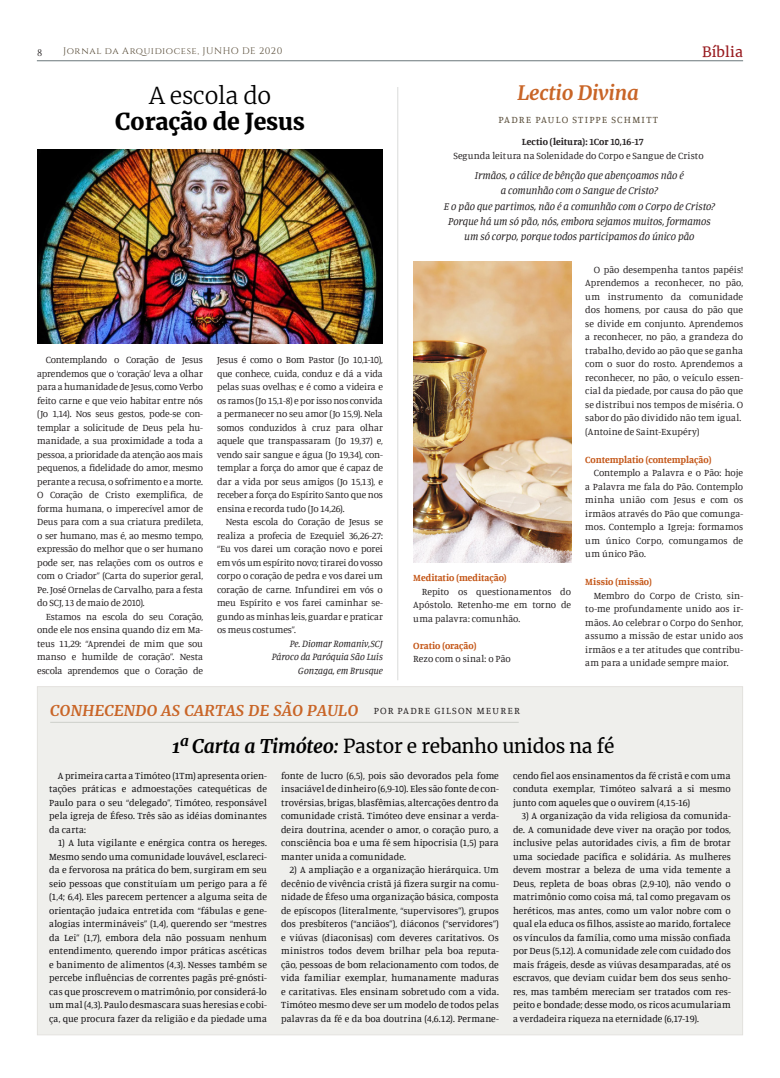
<style>
.page{position:relative;width:780px;height:1078px;background:#fff}
.page>*{position:absolute;margin:0;border:0;box-sizing:border-box;transform-origin:0 0}
.Título_1{font:900 23px "Merriweather";letter-spacing:-.01em;color:#000}
.Título_1-2{font:300 23px "Merriweather";letter-spacing:-.01em;color:#000}
.Retalhos_título{font:italic 700 20px "Merriweather";letter-spacing:-.01em;color:#c96527}
.Título_2{font:19px "Merriweather";letter-spacing:-.01em;color:#000}
.Retalhos_título-2{font:italic 700 15px "Merriweather";letter-spacing:.025em;color:#c96527}
.Seção_página{font:14px "Merriweather";letter-spacing:.015em;color:#981a1e}
.t1{font:italic 11px/15px "Manuale";letter-spacing:-.005em;color:#231f20;text-align:center}
.t2{font:10px/13.5px "Manuale";letter-spacing:.01em;color:#0b090c;text-align:justify}
.Lead_-_AUTOR{font:10px/13.5px "Manuale";color:#231f20;text-align:justify}
.t3{font:700 10px "Manuale";letter-spacing:-.005em;color:#c45617}
.t4{font:italic 10px/13.5px "Manuale";letter-spacing:-.005em;color:#231f20;text-align:right}
.Lead_-_AUTOR-2{font:10px "Manuale";letter-spacing:.12em;color:#564a36}
.Lead_-_AUTOR-3{font:10px "Manuale";letter-spacing:.12em;color:#231f20}
.t5{font:9.5px "Cinzel";letter-spacing:.05em;color:#564a36}
.t6{font:9.5px "Cinzel";color:#231f20}
.s1{font-weight:700}
.s2{font-weight:700;font-style:italic}
</style>
<div class="page">
<hr style="left:37px;top:60px;width:706px;height:1px;background:#061b21">
<div style="left:37px;top:686px;width:706px;height:349px;background:#efefec"></div>
<hr style="left:397px;top:87px;width:1px;height:593px;background:#3c483b">
<hr style="left:50px;top:721px;width:468px;height:1px;background:#3c483b">
<img style="left:37px;top:149px;width:346px;height:194px">
<img style="left:413px;top:262px;width:158px;height:300px">
<p class="t6" style="left:37px;top:47px;width:7px">8</p>
<p class="t5" style="left:63px;top:46px;width:221px">Jornal da Arquidiocese, JUNHO DE 2020</p>
<p class="Seção_página" style="left:702px;top:43px;width:43px">Bíblia</p>
<p class="Título_1-2" style="left:149px;top:79px;width:123px">A escola do</p>
<p class="Título_1" style="left:115px;top:106px;width:191px">Coração de Jesus</p>
<p class="Lead_-_AUTOR" style="left:37px;top:352px;width:167px;text-indent:9px">Contemplando o Coração de Jesus aprendemos que o ‘coração’ leva a olhar para a humanidade de Jesus, como Verbo feito carne e que veio habitar entre nós (Jo 1,14). Nos seus gestos, pode-se con&shy;templar a solicitude de Deus pela hu&shy;manidade, a sua proximidade a toda a pessoa, a prioridade da atenção aos mais pequenos, a fidelidade do amor, mesmo perante a recusa, o sofrimento e a morte.<br>O Coração de Cristo exemplifica, de forma humana, o imperecível amor de Deus para com a sua criatura predileta, o ser humano, mas é, ao mesmo tempo, expressão do melhor que o ser humano pode ser, nas relações com os outros e com o Criador” (Carta do superior geral, Pe. José Ornelas de Carvalho, para a festa do SCJ, 13 de maio de 2010).</p>
<p class="Lead_-_AUTOR" style="left:37px;top:609px;width:167px;text-indent:9px">Estamos na escola do seu Coração, onde ele nos ensina quando diz em Ma&shy;teus 11,29: “Aprendei de mim que sou manso e humilde de coração”. Nesta escola aprendemos que o Coração de</p>
<p class="Lead_-_AUTOR" style="left:217px;top:352px;width:167px">Jesus é como o Bom Pastor (Jo 10,1-10), que conhece, cuida, conduz e dá a vida pelas suas ovelhas; e é como a videira e os ramos (Jo 15,1-8) e por isso nos convida a permanecer no seu amor (Jo 15,9). Nela somos conduzidos à cruz para olhar aquele que transpassaram (Jo 19,37) e, vendo sair sangue e água (Jo 19,34), con&shy;templar a força do amor que é capaz de dar a vida por seus amigos (Jo 15,13), e receber a força do Espírito Santo que nos ensina e recorda tudo (Jo 14,26).</p>
<p class="Lead_-_AUTOR" style="left:217px;top:514px;width:167px;text-indent:9px">Nesta escola do Coração de Jesus se realiza a profecia de Ezequiel 36,26-27: “Eu vos darei um coração novo e porei em vós um espírito novo; tirarei do vosso corpo o coração de pedra e vos darei um coração de carne. Infundirei em vós o meu Espírito e vos farei caminhar se&shy;gundo as minhas leis, guardar e praticar os meus costumes”.</p>
<p class="t4" style="left:290px;top:636px;width:95px">Pe. Diomar Romaniv,SCJ</p>
<p class="t4" style="left:272px;top:649px;width:113px">Pároco da Paróquia São Luís<br>Gonzaga, em Brusque</p>
<p class="Retalhos_título" style="left:517px;top:79px;width:123px">Lectio Divina</p>
<p class="Lead_-_AUTOR-2" style="left:498px;top:113px;width:161px">PADRE PAULO STIPPE SCHMITT</p>
<p class="Lead_-_AUTOR" style="left:453px;top:135px;width:252px;text-indent:68px"><span class="s1">Lectio (leitura): 1Cor 10,16-17<br></span>Segunda leitura na Solenidade do Corpo e Sangue de Cristo</p>
<p class="t1" style="left:475px;top:168px;width:210px">Irmãos, o cálice de bênção que abençoamos não é a comunhão com o Sangue de Cristo?</p>
<p class="t1" style="left:443px;top:198px;width:273px">E o pão que partimos, não é a comunhão com o Corpo de Cristo?</p>
<p class="t1" style="left:448px;top:213px;width:264px">Porque há um só pão, nós, embora sejamos muitos, formamos um só corpo, porque todos participamos do único pão</p>
<p class="t3" style="left:413px;top:571px;width:95px">Meditatio (meditação)</p>
<p class="Lead_-_AUTOR" style="left:413px;top:584px;width:159px;text-indent:9px">Repito os questionamentos do Apóstolo. Retenho-me em torno de uma palavra: comunhão.</p>
<p class="t3" style="left:413px;top:638px;width:65px">Oratio (oração)</p>
<p class="Lead_-_AUTOR" style="left:413px;top:651px;width:99px">Rezo com o sinal: o Pão</p>
<p class="Lead_-_AUTOR" style="left:585px;top:262px;width:159px;text-indent:9px">O pão desempenha tantos papéis!<br>Aprendemos a reconhecer, no pão, um instrumento da comunidade dos homens, por causa do pão que se divide em conjunto. Aprendemos a reconhecer, no pão, a grandeza do trabalho, devido ao pão que se ganha com o suor do rosto. Aprendemos a reconhecer, no pão, o veículo essen&shy;cial da piedade, por causa do pão que se distribui nos tempos de miséria. O sabor do pão dividido não tem igual.</p>
<p class="Lead_-_AUTOR" style="left:585px;top:424px;width:115px">(Antoine de Saint-Exupéry)</p>
<p class="t3" style="left:585px;top:452px;width:128px">Contemplatio (contemplação)</p>
<p class="Lead_-_AUTOR" style="left:585px;top:465px;width:159px;text-indent:9px">Contemplo a Palavra e o Pão: hoje a Palavra me fala do Pão. Contemplo minha união com Jesus e com os irmãos através do Pão que comunga&shy;mos. Contemplo a Igreja: formamos um único Corpo, comungamos de um único Pão.</p>
<p class="t3" style="left:585px;top:575px;width:68px">Missio (missão)</p>
<p class="Lead_-_AUTOR" style="left:585px;top:588px;width:159px;text-indent:9px">Membro do Corpo de Cristo, sin&shy;to-me profundamente unido aos ir&shy;mãos. Ao celebrar o Corpo do Senhor, assumo a missão de estar unido aos irmãos e a ter atitudes que contribu&shy;am para a unidade sempre maior.</p>
<p class="Retalhos_título-2" style="left:50px;top:699px;width:309px">CONHECENDO AS CARTAS DE SÃO PAULO</p>
<p class="Lead_-_AUTOR-3" style="left:374px;top:704px;width:147px">POR PADRE GILSON MEURER</p>
<p class="Título_2" style="left:172px;top:733px;width:444px"><span class="s2">1ª Carta a Timóteo:</span> Pastor e rebanho unidos na fé</p>
<p class="t2" style="left:49px;top:768px;width:219px;text-indent:9px">A primeira carta a Timóteo (1Tm) apresenta orien&shy;tações práticas e admoestações catequéticas de Paulo para o seu “delegado”, Timóteo, responsável pela igreja de Éfeso. Três são as idéias dominantes da carta:</p>
<p class="t2" style="left:49px;top:835px;width:219px;text-indent:9px">1) A luta vigilante e enérgica contra os hereges.<br>Mesmo sendo uma comunidade louvável, esclareci&shy;da e fervorosa na prática do bem, surgiram em seu seio pessoas que constituíam um perigo para a fé (1,4; 6,4). Eles parecem pertencer a alguma seita de orientação judaica entretida com “fábulas e gene&shy;alogias intermináveis” (1,4), querendo ser “mestres da Lei” (1,7), embora dela não possuam nenhum entendimento, querendo impor práticas ascéticas e banimento de alimentos (4,3). Nesses também se percebe influências de correntes pagãs pré-gnósti&shy;cas que proscrevem o matrimônio, por considerá-lo um mal (4,3). Paulo desmascara suas heresias e cobi&shy;ça, que procura fazer da religião e da piedade uma</p>
<p class="t2" style="left:281px;top:768px;width:219px">fonte de lucro (6,5), pois são devorados pela fome insaciável de dinheiro (6,9-10). Eles são fonte de con&shy;trovérsias, brigas, blasfêmias, altercações dentro da comunidade cristã. Timóteo deve ensinar a verda&shy;deira doutrina, acender o amor, o coração puro, a consciência boa e uma fé sem hipocrisia (1,5) para manter unida a comunidade.</p>
<p class="t2" style="left:281px;top:862px;width:219px;text-indent:9px">2) A ampliação e a organização hierárquica. Um decênio de vivência cristã já fizera surgir na comu&shy;nidade de Éfeso uma organização básica, composta de epíscopos (literalmente, “supervisores”), grupos dos presbíteros (“anciãos”), diáconos (“servidores”) e viúvas (diaconisas) com deveres caritativos. Os ministros todos devem brilhar pela boa reputa&shy;ção, pessoas de bom relacionamento com todos, de vida familiar exemplar, humanamente maduras e caritativas. Eles ensinam sobretudo com a vida.<br>Timóteo mesmo deve ser um modelo de todos pelas palavras da fé e da boa doutrina (4,6.12). Permane-</p>
<p class="t2" style="left:513px;top:768px;width:219px">cendo fiel aos ensinamentos da fé cristã e com uma conduta exemplar, Timóteo salvará a si mesmo junto com aqueles que o ouvirem (4,15-16)</p>
<p class="t2" style="left:513px;top:808px;width:219px;text-indent:9px">3) A organização da vida religiosa da comunida&shy;de. A comunidade deve viver na oração por todos, inclusive pelas autoridades civis, a fim de brotar uma sociedade pacífica e solidária. As mulheres devem mostrar a beleza de uma vida temente a Deus, repleta de boas obras (2,9-10), não vendo o matrimônio como coisa má, tal como pregavam os heréticos, mas antes, como um valor nobre com o qual ela educa os filhos, assiste ao marido, fortalece os vínculos da família, como uma missão confiada por Deus (5,12). A comunidade zele com cuidado dos mais frágeis, desde as viúvas desamparadas, até os escravos, que deviam cuidar bem dos seus senho&shy;res, mas também mereciam ser tratados com res&shy;peito e bondade; desse modo, os ricos acumulariam a verdadeira riqueza na eternidade (6,17-19).</p>
</div>
